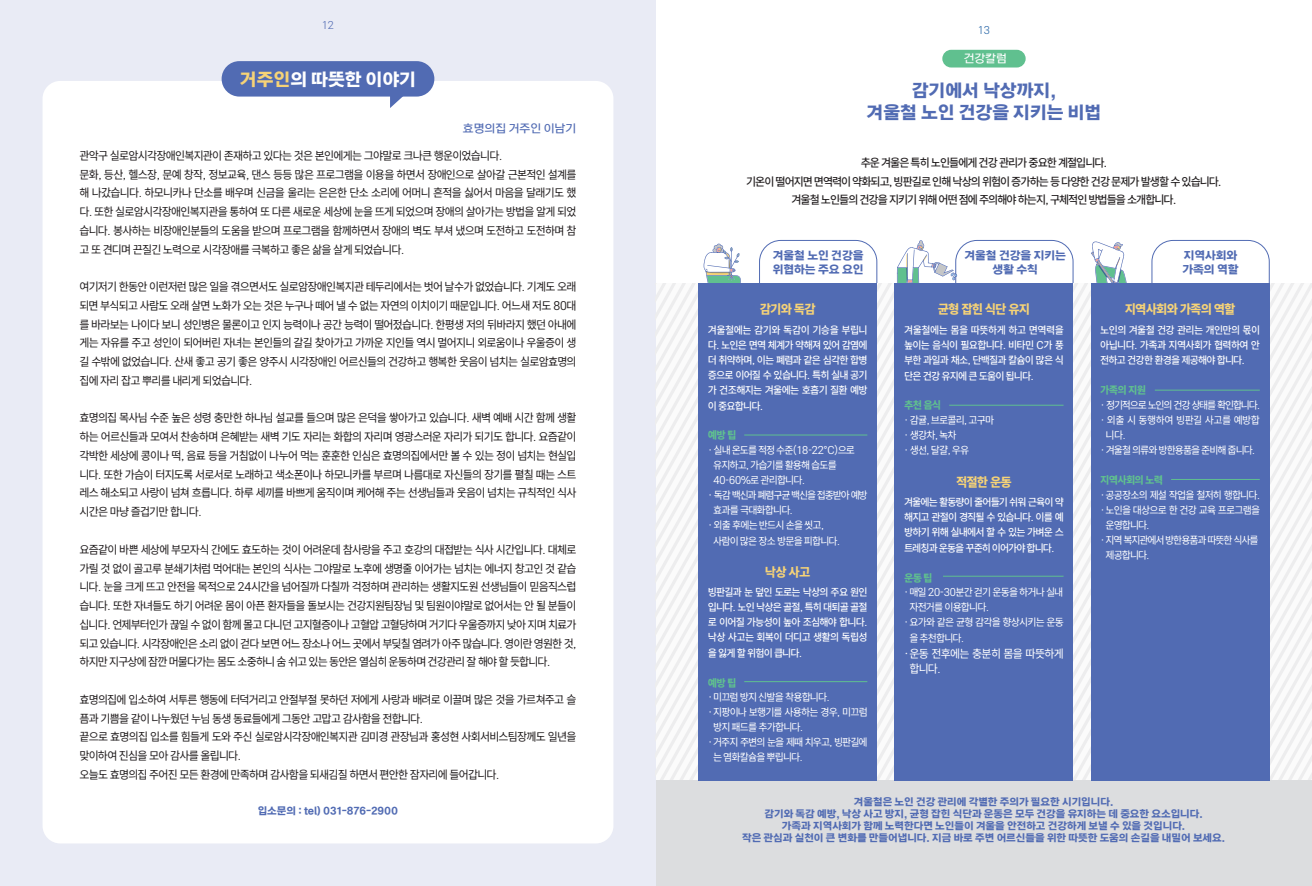
<style>
.page{position:relative;width:1312px;height:886px;background:#fff}
.page>*{position:absolute;margin:0;border:0;box-sizing:border-box;transform-origin:0 0}
.t1{font:500 17.5px "DSA End End End";color:#516bb3}
.t2{font:500 17.5px "DSA End End End";color:#fff}
.t3{font:800 13.75px "Freesentation 8";letter-spacing:-.015em;color:#f6d377}
.t4{font:12.5px/18.8px "Freesentation 4";letter-spacing:-.01em;color:#231f20;text-align:justify}
.t5{font:500 12.5px "Freesentation 5";letter-spacing:-.025em;color:#231f20}
.t6{font:12.5px "Freesentation 4";letter-spacing:.005em;color:#fff}
.t7{font:500 11.25px/15.1px "Freesentation 5";letter-spacing:-.015em;color:#fff;text-align:justify}
.t8{font:11.25px "Freesentation 4";letter-spacing:-.02em;color:#fff}
.t9{font:11.25px "Freesentation 4";letter-spacing:-.05em;color:#fff}
.t10{font:500 11.25px "DSA End End End";letter-spacing:-.01em;color:#516bb3}
.t11{font:800 11.25px "Freesentation 8";letter-spacing:-.015em;color:#60c08f}
.t12{font:11.25px "Freesentation 4";letter-spacing:.015em;color:#fff}
.t13{font:11.25px "DSA End End End";color:#516bb3}
.t14{font:11.25px "DSA End End End";color:#fff}
.t15{font:300 11.25px "Freesentation 3";color:#516bb3}
.t16{font:300 11.25px "Freesentation 3";color:#2262a5}
.t17{font:500 10px "DSA End End End";color:#516bb3}
.s1{color:#f6d377}
</style>
<div class="page">
<div style="left:759px;top:240px;width:117px;height:94px;border:1px solid #516bb3;border-radius:21px"></div>
<div style="left:955px;top:240px;width:117px;height:94px;border:1px solid #516bb3;border-radius:21px"></div>
<div style="left:1151px;top:240px;width:118px;height:94px;border:1px solid #516bb3;border-radius:21px"></div>
<svg style="left:896px;top:240px;width:60px;height:43px"></svg>
<svg style="left:1091px;top:241px;width:36px;height:42px"></svg>
<div style="left:0;top:0;width:656px;height:886px;background:#e9ebf5"></div>
<svg style="left:1077px;top:283px;width:10px;height:497px"></svg>
<svg style="left:881px;top:283px;width:10px;height:497px"></svg>
<svg style="left:876px;top:283px;width:5px;height:497px"></svg>
<svg style="left:656px;top:243px;width:85px;height:537px"></svg>
<div style="left:656px;top:780px;width:655px;height:106px;background:#dcdddf"></div>
<div style="left:698px;top:283px;width:178px;height:497px;background:#516bb3"></div>
<div style="left:894px;top:283px;width:178px;height:497px;background:#516bb3"></div>
<div style="left:1090px;top:283px;width:179px;height:497px;background:#516bb3"></div>
<div style="left:43px;top:81px;width:570px;height:762px;background:#fff;border-radius:18px"></div>
<div style="left:221px;top:61px;width:213px;height:36px;background:#516bb3;border-radius:18px"></div>
<svg style="left:390px;top:96px;width:15px;height:12px"></svg>
<div style="left:942px;top:50px;width:83px;height:17px;background:#60c08f;border-radius:9px"></div>
<hr style="left:744px;top:435px;width:123px;height:1px;background:#60c08f">
<hr style="left:949px;top:405px;width:114px;height:1px;background:#60c08f">
<hr style="left:1154px;top:390px;width:105px;height:1px;background:#60c08f">
<hr style="left:1170px;top:479px;width:89px;height:1px;background:#60c08f">
<hr style="left:942px;top:576px;width:121px;height:1px;background:#60c08f">
<hr style="left:744px;top:681px;width:123px;height:1px;background:#60c08f">
<p class="t15" style="left:322px;top:18px;width:14px">12</p>
<p class="t2" style="left:240px;top:67px;width:178px"><span class="s1">거주인</span>의 따뜻한 이야기</p>
<p class="t13" style="left:463px;top:121px;width:115px">효명의집 거주인 이남기</p>
<p class="t4" style="left:80px;top:146px;width:424px">관악구 실로암시각장애인복지관이 존재하고 있다는 것은 본인에게는 그야말로 크나큰 행운이었습니다.</p>
<p class="t4" style="left:80px;top:165px;width:498px">문화, 등산, 헬스장, 문예 창작, 정보교육, 댄스 등등 많은 프로그램을 이용을 하면서 장애인으로 살아갈 근본적인 설계를 해 나갔습니다. 하모니카나 단소를 배우며 신금을 울리는 은은한 단소 소리에 어머니 흔적을 싫어서 마음을 달래기도 했 다. 또한 실로암시각장애인복지관을 통하여 또 다른 새로운 세상에 눈을 뜨게 되었으며 장애의 살아가는 방법을 알게 되었 습니다. 봉사하는 비장애인분들의 도움을 받으며 프로그램을 함께하면서 장애의 벽도 부셔 냈으며 도전하고 도전하며 참 고 또 견디며 끈질긴 노력으로 시각장애를 극복하고 좋은 삶을 살게 되었습니다.</p>
<p class="t4" style="left:80px;top:277px;width:498px">여기저기 한동안 이런저런 많은 일을 겪으면서도 실로암장애인복지관 테두리에서는 벗어 날수가 없었습니다. 기계도 오래 되면 부식되고 사람도 오래 살면 노화가 오는 것은 누구나 떼어 낼 수 없는 자연의 이치이기 때문입니다. 어느새 저도 80대 를 바라보는 나이다 보니 성인병은 물론이고 인지 능력이나 공간 능력이 떨어젔습니다. 한평생 저의 뒤바라지 했던 아내에 게는 자유를 주고 성인이 되어버린 자녀는 본인들의 갈길 찾아가고 가까운 지인들 역시 멀어지니 외로움이나 우울증이 생 길 수밖에 없었습니다. 산새 좋고 공기 좋은 양주시 시각장애인 어르신들의 건강하고 행복한 웃음이 넘치는 실로암효명의 집에 자리 잡고 뿌리를 내리게 되었습니다.</p>
<p class="t4" style="left:80px;top:408px;width:498px">효명의집 목사님 수준 높은 성령 충만한 하나님 설교를 들으며 많은 은덕을 쌓아가고 있습니다. 새벽 예배 시간 함께 생활 하는 어르신들과 모여서 찬송하며 은혜받는 새벽 기도 자리는 화합의 자리며 영광스러운 자리가 되기도 합니다. 요즘같이 각박한 세상에 콩이나 떡, 음료 등을 거침없이 나누어 먹는 훈훈한 인심은 효명의집에서만 볼 수 있는 정이 넘치는 현실입 니다. 또한 가슴이 터지도록 서로서로 노래하고 색소폰이나 하모니카를 부르며 나름대로 자신들의 장기를 펼칠 때는 스트 레스 해소되고 사랑이 넘쳐 흐릅니다. 하루 세끼를 바쁘게 움직이며 케어해 주는 선생님들과 웃음이 넘치는 규칙적인 식사 시간은 마냥 즐겁기만 합니다.</p>
<p class="t4" style="left:80px;top:540px;width:498px">요즘같이 바쁜 세상에 부모자식 간에도 효도하는 것이 어려운데 참사랑을 주고 호강의 대접받는 식사 시간입니다. 대체로 가릴 것 없이 골고루 분쇄기처럼 먹어대는 본인의 식사는 그야말로 노후에 생명줄 이어가는 넘치는 에너지 창고인 것 같습 니다. 눈을 크게 뜨고 안전을 목적으로 24시간을 넘어질까 다칠까 걱정하며 관리하는 생활지도원 선생님들이 믿음직스럽 습니다. 또한 자녀들도 하기 어려운 몸이 아픈 환자들을 돌보시는 건강지원팀장님 및 팀원이야말로 없어서는 안 될 분들이 십니다. 언제부터인가 끊일 수 없이 함께 몰고 다니던 고지혈증이나 고혈압 고혈당하며 거기다 우울증까지 낮아 지며 치료가 되고 있습니다. 시각장애인은 소리 없이 걷다 보면 어느 장소나 어느 곳에서 부딪칠 염려가 아주 많습니다. 영이란 영원한 것, 하지만 지구상에 잠깐 머물다가는 몸도 소중하니 숨 쉬고 있는 동안은 열심히 운동하며 건강관리 잘 해야 할 듯합니다.</p>
<p class="t4" style="left:80px;top:690px;width:498px">효명의집에 입소하여 서투른 행동에 터덕거리고 안절부절 못하던 저에게 사랑과 배려로 이끌며 많은 것을 가르쳐주고 슬 픔과 기쁨을 같이 나누웠던 누님 동생 동료들에게 그동안 고맙고 감사함을 전합니다.</p>
<p class="t4" style="left:80px;top:727px;width:498px">끝으로 효명의집 입소를 힘들게 도와 주신 실로암시각장애인복지관 김미경 관장님과 홍성현 사회서비스팀장께도 일년을 맞이하여 진심을 모아 감사를 올립니다.</p>
<p class="t4" style="left:80px;top:765px;width:421px">오늘도 효명의집 주어진 모든 환경에 만족하며 감사함을 되새김질 하면서 편안한 잠자리에 들어갑니다.</p>
<p class="t17" style="left:258px;top:803px;width:142px">입소문의 : tel) 031-876-2900</p>
<p class="t16" style="left:977px;top:23px;width:14px">13</p>
<p class="t14" style="left:963px;top:51px;width:45px">건강칼럼</p>
<p class="t1" style="left:911px;top:78px;width:146px">감기에서 낙상까지,</p>
<p class="t1" style="left:866px;top:101px;width:236px">겨울철 노인 건강을 지키는 비법</p>
<p class="t5" style="left:860px;top:155px;width:247px">추운 겨울은 특히 노인들에게 건강 관리가 중요한 계절입니다.</p>
<p class="t5" style="left:746px;top:174px;width:476px">기온이 떨어지면 면역력이 약화되고, 빙판길로 인해 낙상의 위험이 증가하는 등 다양한 건강 문제가 발생할 수 있습니다.</p>
<p class="t5" style="left:791px;top:192px;width:386px">겨울철 노인들의 건강을 지키기 위해 어떤 점에 주의해야 하는지, 구체적인 방법들을 소개합니다.</p>
<p class="t10" style="left:772px;top:248px;width:92px">겨울철 노인 건강을</p>
<p class="t10" style="left:772px;top:261px;width:92px">위협하는 주요 요인</p>
<p class="t3" style="left:760px;top:301px;width:57px">감기와 독감</p>
<p class="t7" style="left:708px;top:322px;width:161px">겨울철에는 감기와 독감이 기승을 부립니 다. 노인은 면역 체계가 약해져 있어 감염에 더 취약하며, 이는 폐렴과 같은 심각한 합병 증으로 이어질 수 있습니다. 특히 실내 공기 가 건조해지는 겨울에는 호흡기 질환 예방 이 중요합니다.</p>
<p class="t11" style="left:708px;top:428px;width:29px">예방 팁</p>
<p class="t8" style="left:708px;top:443px;width:148px">• 실내 온도를 적정 수준(18-22°C)으로</p>
<p class="t8" style="left:713px;top:458px;width:125px">유지하고, 가습기를 활용해 습도를</p>
<p class="t8" style="left:713px;top:473px;width:93px">40-60%로 관리합니다.</p>
<p class="t9" style="left:708px;top:488px;width:161px">• 독감 백신과 폐렴구균 백신을 접종받아 예방</p>
<p class="t8" style="left:713px;top:503px;width:81px">효과를 극대화합니다.</p>
<p class="t8" style="left:708px;top:518px;width:117px">• 외출 후에는 반드시 손을 씻고,</p>
<p class="t8" style="left:713px;top:534px;width:128px">사람이 많은 장소 방문을 피합니다.</p>
<p class="t3" style="left:765px;top:563px;width:46px">낙상 사고</p>
<p class="t7" style="left:708px;top:585px;width:161px">빙판길과 눈 덮인 도로는 낙상의 주요 원인 입니다. 노인 낙상은 골절, 특히 대퇴골 골절 로 이어질 가능성이 높아 조심해야 합니다. 낙상 사고는 회복이 더디고 생활의 독립성 을 잃게 할 위험이 큽니다.</p>
<p class="t11" style="left:708px;top:676px;width:29px">예방 팁</p>
<p class="t8" style="left:708px;top:691px;width:123px">•미끄럼 방지 신발을 착용합니다.</p>
<p class="t8" style="left:708px;top:706px;width:161px">•지팡이나 보행기를 사용하는 경우, 미끄럼</p>
<p class="t8" style="left:713px;top:721px;width:91px">방지 패드를 추가합니다.</p>
<p class="t8" style="left:708px;top:736px;width:161px">•거주지 주변의 눈을 제때 치우고, 빙판길에</p>
<p class="t8" style="left:713px;top:751px;width:91px">는 염화칼슘을 뿌립니다.</p>
<p class="t10" style="left:964px;top:248px;width:103px">겨울철 건강을 지키는</p>
<p class="t10" style="left:992px;top:261px;width:47px">생활 수칙</p>
<p class="t3" style="left:937px;top:301px;width:93px">균형 잡힌 식단 유지</p>
<p class="t7" style="left:904px;top:322px;width:161px">겨울철에는 몸을 따뜻하게 하고 면역력을 높이는 음식이 필요합니다. 비타민 C가 풍 부한 과일과 채소, 단백질과 칼슘이 많은 식 단은 건강 유지에 큰 도움이 됩니다.</p>
<p class="t11" style="left:904px;top:398px;width:38px">추천 음식</p>
<p class="t8" style="left:904px;top:413px;width:91px">• 감귤, 브로콜리, 고구마</p>
<p class="t8" style="left:904px;top:428px;width:54px">• 생강차, 녹차</p>
<p class="t8" style="left:904px;top:443px;width:66px">• 생선, 달걀, 우유</p>
<p class="t3" style="left:956px;top:473px;width:57px">적절한 운동</p>
<p class="t7" style="left:904px;top:495px;width:161px">겨울에는 활동량이 줄어들기 쉬워 근육이 약 해지고 관절이 경직될 수 있습니다. 이를 예 방하기 위해 실내에서 할 수 있는 가벼운 스 트레칭과 운동을 꾸준히 이어가야 합니다.</p>
<p class="t11" style="left:904px;top:571px;width:29px">운동 팁</p>
<p class="t8" style="left:904px;top:586px;width:160px">•매일 20-30분간 걷기 운동을 하거나 실내</p>
<p class="t8" style="left:909px;top:601px;width:81px">자전거를 이용합니다.</p>
<p class="t8" style="left:904px;top:616px;width:161px">•요가와 같은 균형 감각을 향상시키는 운동</p>
<p class="t8" style="left:909px;top:631px;width:56px">을 추천합니다.</p>
<p class="t6" style="left:904px;top:645px;width:161px">•운동 전후에는 충분히 몸을 따뜻하게</p>
<p class="t6" style="left:909px;top:660px;width:32px">합니다.</p>
<p class="t10" style="left:1183px;top:248px;width:55px">지역사회와</p>
<p class="t10" style="left:1182px;top:261px;width:58px">가족의 역할</p>
<p class="t3" style="left:1124px;top:301px;width:112px">지역사회와 가족의 역할</p>
<p class="t7" style="left:1100px;top:323px;width:161px">노인의 겨울철 건강 관리는 개인만의 몫이 아닙니다. 가족과 지역사회가 협력하여 안 전하고 건강한 환경을 제공해야 합니다.</p>
<p class="t11" style="left:1100px;top:383px;width:47px">가족의 지원</p>
<p class="t9" style="left:1100px;top:398px;width:161px">• 정기적으로 노인의 건강 상태를 확인합니다.</p>
<p class="t12" style="left:1100px;top:413px;width:161px">• 외출 시 동행하여 빙판길 사고를 예방합</p>
<p class="t8" style="left:1105px;top:428px;width:21px">니다.</p>
<p class="t8" style="left:1100px;top:443px;width:156px">• 겨울철 의류와 방한용품을 준비해 줍니다.</p>
<p class="t11" style="left:1100px;top:473px;width:64px">지역사회의 노력</p>
<p class="t8" style="left:1100px;top:488px;width:161px">•공공장소의 제설 작업을 철저히 행합니다.</p>
<p class="t8" style="left:1100px;top:503px;width:161px">•노인을 대상으로 한 건강 교육 프로그램을</p>
<p class="t8" style="left:1105px;top:518px;width:45px">운영합니다.</p>
<p class="t8" style="left:1100px;top:533px;width:159px">•지역 복지관에서 방한용품과 따뜻한 식사를</p>
<p class="t8" style="left:1105px;top:548px;width:45px">제공합니다.</p>
<p class="t17" style="left:853px;top:795px;width:261px">겨울철은 노인 건강 관리에 각별한 주의가 필요한 시기입니다.</p>
<p class="t17" style="left:764px;top:807px;width:439px">감기와 독감 예방, 낙상 사고 방지, 균형 잡힌 식단과 운동은 모두 건강을 유지하는 데 중요한 요소입니다.</p>
<p class="t17" style="left:781px;top:819px;width:404px">가족과 지역사회가 함께 노력한다면 노인들이 겨울을 안전하고 건강하게 보낼 수 있을 것입니다.</p>
<p class="t17" style="left:742px;top:831px;width:484px">작은 관심과 실천이 큰 변화를 만들어냅니다. 지금 바로 주변 어르신들을 위한 따뜻한 도움의 손길을 내밀어 보세요.</p>
</div>
